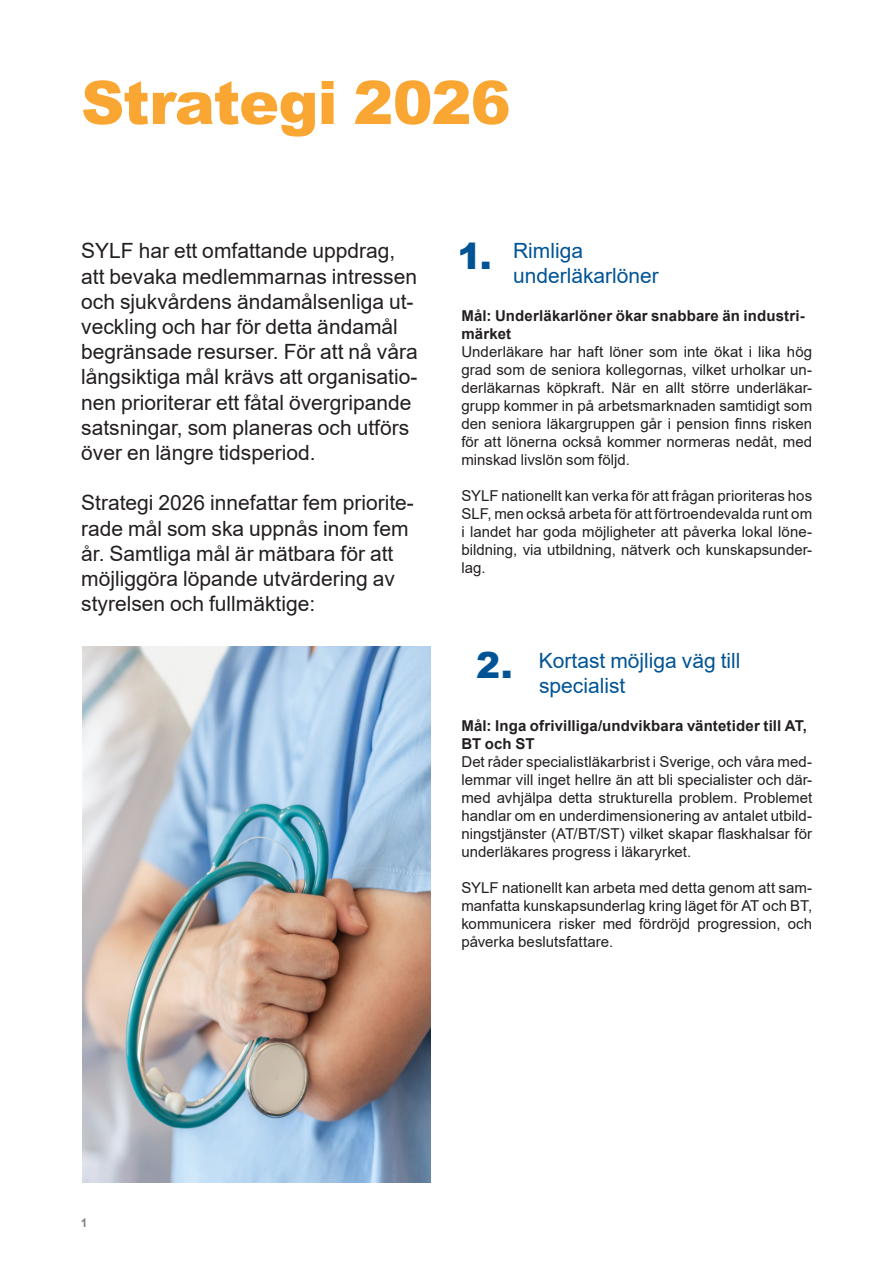
<style>
.page{position:relative;width:893px;height:1263px;background:#fff}
.page>*{position:absolute;margin:0;border:0;box-sizing:border-box;transform-origin:0 0}
.Rubrik_40_pt_Gul{font:900 60px "Arial";letter-spacing:-.015em;color:#faa633}
.Rubrik_24_pt_Blå{font:900 36px "Arial";color:#005495}
.Ingress_14_pt_Svart{font:21px/25.2px "Arial";color:#231f20}
.Ingress_14_pt_Blå{font:21px "Arial";color:#005495}
.Löptext_jämn_hö_och{font:15px/18px "Arial";color:#231f20;text-align:justify}
.Rubrik_stycke_10_pt{font:700 15px/18px "Arial";letter-spacing:.01em;color:#231f20}
.Sidnummer_vänster{font:700 12px "Arial";color:#818284}
</style>
<div class="page">
<img style="left:82px;top:646px;width:349px;height:536px">
<p class="Rubrik_40_pt_Gul" style="left:81px;top:59px;width:431px">Strategi 2026</p>
<p class="Ingress_14_pt_Svart" style="left:81px;top:238px;width:338px">SYLF har ett omfattande uppdrag, att bevaka medlemmarnas intressen och sjukvårdens ändamålsenliga ut&shy;veckling och har för detta ändamål begränsade resurser. För att nå våra långsiktiga mål krävs att organisatio&shy;nen prioriterar ett fåtal övergripande satsningar, som planeras och utförs över en längre tidsperiod.</p>
<p class="Ingress_14_pt_Svart" style="left:81px;top:490px;width:334px">Strategi 2026 innefattar fem priorite&shy;rade mål som ska uppnås inom fem år. Samtliga mål är mätbara för att möjliggöra löpande utvärdering av styrelsen och fullmäktige:</p>
<p class="Rubrik_24_pt_Blå" style="left:458px;top:230px;width:36px">1.</p>
<p class="Ingress_14_pt_Blå" style="left:513px;top:236px;width:71px">Rimliga</p>
<p class="Ingress_14_pt_Blå" style="left:513px;top:261px;width:147px">underläkarlöner</p>
<p class="Rubrik_stycke_10_pt" style="left:461px;top:307px;width:345px">Mål: Underläkarlöner ökar snabbare än industri&shy;märket</p>
<p class="Löptext_jämn_hö_och" style="left:461px;top:343px;width:352px">Underläkare har haft löner som inte ökat i lika hög grad som de seniora kollegornas, vilket urholkar un&shy;derläkarnas köpkraft. När en allt större underläkar&shy;grupp kommer in på arbetsmarknaden samtidigt som den seniora läkargruppen går i pension finns risken för att lönerna också kommer normeras nedåt, med minskad livslön som följd.</p>
<p class="Löptext_jämn_hö_och" style="left:461px;top:487px;width:352px">SYLF nationellt kan verka för att frågan prioriteras hos SLF, men också arbeta för att förtroendevalda runt om i landet har goda möjligheter att påverka lokal löne&shy;bildning, via utbildning, nätverk och kunskapsunder&shy;lag.</p>
<p class="Rubrik_24_pt_Blå" style="left:476px;top:639px;width:38px">2.</p>
<p class="Ingress_14_pt_Blå" style="left:539px;top:646px;width:203px">Kortast möjliga väg till</p>
<p class="Ingress_14_pt_Blå" style="left:539px;top:671px;width:88px">specialist</p>
<p class="Rubrik_stycke_10_pt" style="left:461px;top:717px;width:347px">Mål: Inga ofrivilliga/undvikbara väntetider till AT,<br>BT och ST</p>
<p class="Löptext_jämn_hö_och" style="left:461px;top:753px;width:352px">Det råder specialistläkarbrist i Sverige, och våra med&shy;lemmar vill inget hellre än att bli specialister och där&shy;med avhjälpa detta strukturella problem. Problemet handlar om en underdimensionering av antalet utbild&shy;ningstjänster (AT/BT/ST) vilket skapar flaskhalsar för underläkares progress i läkaryrket.</p>
<p class="Löptext_jämn_hö_och" style="left:461px;top:879px;width:352px">SYLF nationellt kan arbeta med detta genom att sam&shy;manfatta kunskapsunderlag kring läget för AT och BT, kommunicera risker med fördröjd progression, och påverka beslutsfattare.</p>
<p class="Sidnummer_vänster" style="left:81px;top:1214px;width:8px">1</p>
</div>
